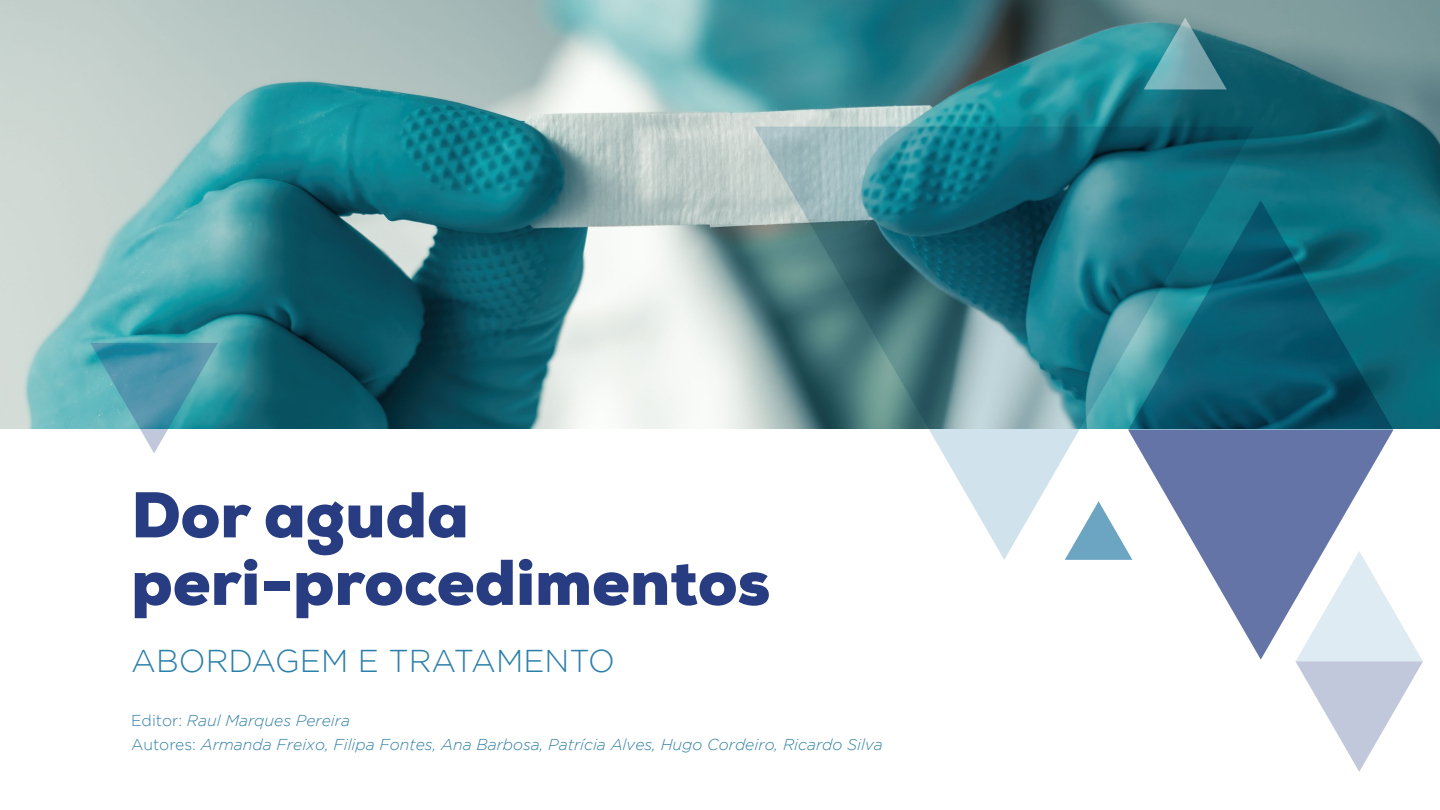
<style>
.page{position:relative;width:1440px;height:810px;background:#fff}
.page>*{position:absolute;margin:0;border:0;box-sizing:border-box;transform-origin:0 0}
.t1{font:900 64.5px/67.5px "Nexa";color:#283c82}
.t2{font:300 31.5px "Gotham";color:#2b7fa9}
.t3{font:italic 300 15.75px/23.7px "Gotham";color:#3480a6}
.s1{font-style:normal}
</style>
<div class="page">
<img style="left:0;top:0;width:1440px;height:430px">
<svg style="left:1203px;top:430px;width:190px;height:230px;fill:#6574a6"></svg>
<svg style="left:1254px;top:200px;width:139px;height:230px;background:#095d6f"></svg>
<svg style="left:754px;top:127px;width:500px;height:433px"></svg>
<svg style="left:1144px;top:18px;width:83px;height:71px;background:#5b99a2"></svg>
<svg style="left:1295px;top:551px;width:128px;height:221px"></svg>
<svg style="left:1065px;top:501px;width:67px;height:59px"></svg>
<svg style="left:90px;top:343px;width:128px;height:110px"></svg>
<h1 class="t1" style="left:131px;top:482px;width:641px">Dor aguda peri-procedimentos</h1>
<h2 class="t2" style="left:131px;top:644px;width:485px">ABORDAGEM E TRATAMENTO</h2>
<p class="t3" style="left:131px;top:709px;width:753px"><span class="s1">Editor:</span> Raul Marques Pereira<br><span class="s1">Autores:</span> Armanda Freixo, Filipa Fontes, Ana Barbosa, Patrícia Alves, Hugo Cordeiro, Ricardo Silva</p>
</div>
